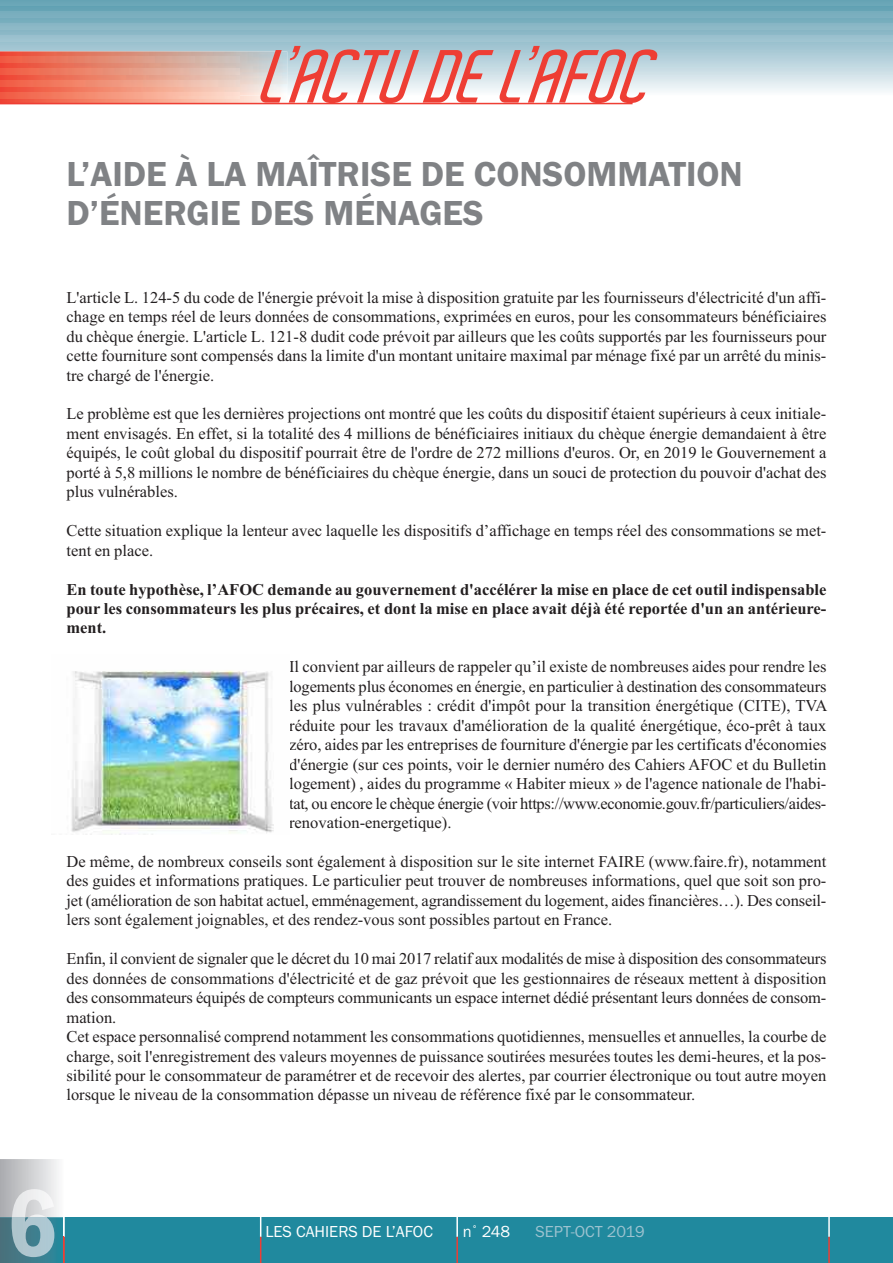
<style>
.page{position:relative;width:893px;height:1263px;background:#fff}
.page>*{position:absolute;margin:0;border:0;box-sizing:border-box;transform-origin:0 0}
.t1{font:600 36px/38.8px "Franklin Gothic";color:#808285}
.t2{font:16.5px/19.5px "Times New Roman";color:#231f20;text-align:justify}
.t3{font:700 16.5px/19.5px "Times New Roman";color:#231f20;text-align:justify}
.t4{font:16.5px "Franklin Gothic";color:#fff}
.t5{font:16.5px "Franklin Gothic";color:#9cc2cf}
</style>
<div class="page">
<img style="left:0;top:0;width:893px;height:92px">
<div style="left:0;top:1217px;width:893px;height:46px;background:#20899e"></div>
<svg style="left:260px;top:1217px;width:1px;height:46px"></svg>
<hr style="left:456px;top:1211px;width:2px;height:26px;background:#fff">
<hr style="left:456px;top:1237px;width:2px;height:26px;background:#ee3e34">
<hr style="left:828px;top:1211px;width:2px;height:26px;background:#fff">
<hr style="left:828px;top:1237px;width:2px;height:26px;background:#ee3e34">
<hr style="left:63px;top:1211px;width:2px;height:26px;background:#fff">
<hr style="left:63px;top:1237px;width:2px;height:26px;background:#ee3e34">
<img style="left:0;top:51px;width:260px;height:52px">
<img style="left:0;top:56px;width:239px;height:6px">
<img style="left:0;top:68px;width:239px;height:6px">
<img style="left:0;top:80px;width:239px;height:6px">
<img style="left:0;top:92px;width:239px;height:6px">
<div style="left:0;top:12px;width:893px;height:6px;background:#7aaebe"></div>
<div style="left:0;top:24px;width:893px;height:6px;background:#8cb8c6"></div>
<div style="left:0;top:36px;width:893px;height:6px;background:#9dc3d0"></div>
<hr style="left:0;top:103px;width:633px;height:1px;background:#ee3e34">
<svg style="left:260px;top:46px;width:397px;height:57px;background:#daaeb0"></svg>
<img style="left:0;top:1159px;width:63px;height:104px">
<img style="left:12px;top:1189px;width:42px;height:68px">
<img style="left:71px;top:670px;width:203px;height:165px">
<h1 class="t1" style="left:67px;top:154px;width:678px">L’AIDE À LA MAÎTRISE DE CONSOMMATION<br>D’ÉNERGIE DES MÉNAGES</h1>
<p class="t2" style="left:67px;top:287px;width:761px">L'article L. 124-5 du code de l'énergie prévoit la mise à disposition gratuite par les fournisseurs d'électricité d'un affi&shy;chage en temps réel de leurs données de consommations, exprimées en euros, pour les consommateurs bénéficiaires du chèque énergie. L'article L. 121-8 dudit code prévoit par ailleurs que les coûts supportés par les fournisseurs pour cette fourniture sont compensés dans la limite d'un montant unitaire maximal par ménage fixé par un arrêté du minis&shy;tre chargé de l'énergie.</p>
<p class="t2" style="left:67px;top:404px;width:761px">Le problème est que les dernières projections ont montré que les coûts du dispositif étaient supérieurs à ceux initiale&shy;ment envisagés. En effet, si la totalité des 4 millions de bénéficiaires initiaux du chèque énergie demandaient à être équipés, le coût global du dispositif pourrait être de l'ordre de 272 millions d'euros. Or, en 2019 le Gouvernement a porté à 5,8 millions le nombre de bénéficiaires du chèque énergie, dans un souci de protection du pouvoir d'achat des plus vulnérables.</p>
<p class="t2" style="left:67px;top:521px;width:761px">Cette situation explique la lenteur avec laquelle les dispositifs d’affichage en temps réel des consommations se met&shy;tent en place.</p>
<p class="t3" style="left:67px;top:579px;width:761px">En toute hypothèse, l’AFOC demande au gouvernement d'accélérer la mise en place de cet outil indispensable pour les consommateurs les plus précaires, et dont la mise en place avait déjà été reportée d'un an antérieure&shy;ment.</p>
<p class="t2" style="left:289px;top:657px;width:540px">Il convient par ailleurs de rappeler qu’il existe de nombreuses aides pour rendre les logements plus économes en énergie, en particulier à destination des consommateurs les plus vulnérables : crédit d'impôt pour la transition énergétique (CITE), TVA réduite pour les travaux d'amélioration de la qualité énergétique, éco-prêt à taux zéro, aides par les entreprises de fourniture d'énergie par les certificats d'économies d'énergie (sur ces points, voir le dernier numéro des Cahiers AFOC et du Bulletin logement) , aides du programme « Habiter mieux » de l'agence nationale de l'habi&shy;tat, ou encore le chèque énergie (voir https://www.economie.gouv.fr/particuliers/aides&shy;renovation-energetique).</p>
<p class="t2" style="left:67px;top:851px;width:761px">De même, de nombreux conseils sont également à disposition sur le site internet FAIRE (www.faire.fr), notamment des guides et informations pratiques. Le particulier peut trouver de nombreuses informations, quel que soit son pro&shy;jet (amélioration de son habitat actuel, emménagement, agrandissement du logement, aides financières…). Des conseil&shy;lers sont également joignables, et des rendez-vous sont possibles partout en France.</p>
<p class="t2" style="left:66px;top:949px;width:761px;text-align:left">Enfin, il convient de signaler que le décret du 10 mai 2017 relatif aux modalités de mise à disposition des consommateurs des données de consommations d'électricité et de gaz prévoit que les gestionnaires de réseaux mettent à disposition des consommateurs équipés de compteurs communicants un espace internet dédié présentant leurs données de consom&shy;mation.<br>Cet espace personnalisé comprend notamment les consommations quotidiennes, mensuelles et annuelles, la courbe de charge, soit l'enregistrement des valeurs moyennes de puissance soutirées mesurées toutes les demi-heures, et la pos&shy;sibilité pour le consommateur de paramétrer et de recevoir des alertes, par courrier électronique ou tout autre moyen lorsque le niveau de la consommation dépasse un niveau de référence fixé par le consommateur.</p>
<p class="t4" style="left:266px;top:1221px;width:169px">LES CAHIERS DE L’AFOC</p>
<p class="t4" style="left:463px;top:1221px;width:49px">n<sup>°</sup> 248</p>
<p class="t5" style="left:536px;top:1221px;width:111px">SEPT-OCT 2019</p>
</div>
